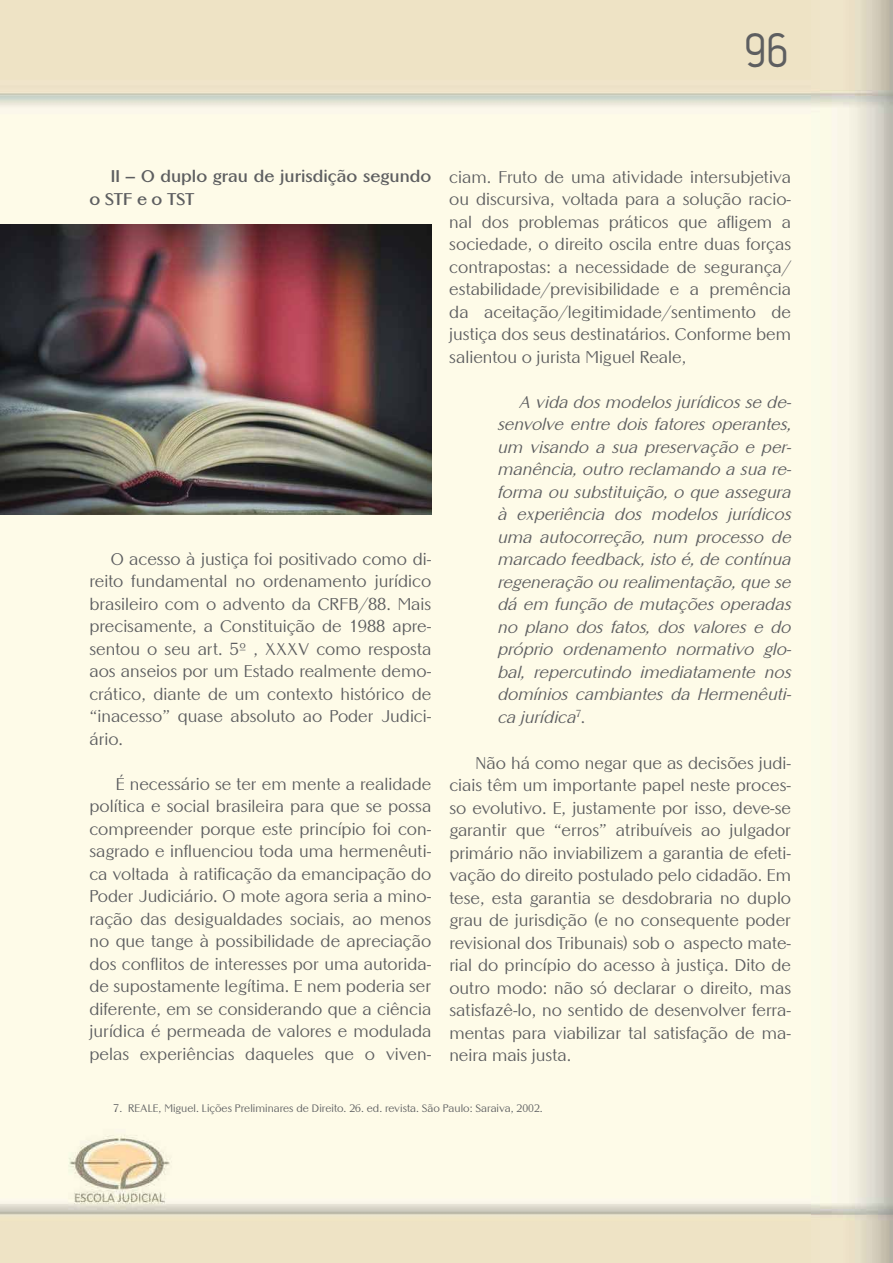
<style>
.page{position:relative;width:893px;height:1263px;background:#fff}
.page>*{position:absolute;margin:0;border:0;box-sizing:border-box;transform-origin:0 0}
.t1{font:49.5px "Zag";color:#5d5e60}
.t2{font:16.5px/22.5px "Altrincham";color:#5d5e60;text-align:justify}
.t3{font:italic 16.5px/22.5px "Altrincham";color:#5d5e60;text-align:justify}
.t4{font:700 16.5px/22.5px "Altrincham";color:#5d5e60}
.t5{font:10.5px "Altrincham";color:#5d5e60}
</style>
<div class="page">
<img style="left:0;top:0;width:893px;height:1262px">
<img style="left:0;top:225px;width:431px;height:289px">
<h1 class="t1" style="left:746px;top:35px;width:46px">96</h1>
<p class="t4" style="left:89px;top:166px;width:343px;text-indent:21px">II – O duplo grau de jurisdição segundo o STF e o TST</p>
<p class="t2" style="left:89px;top:548px;width:343px;text-indent:21px">O acesso à justiça foi positivado como di&shy;reito fundamental no ordenamento jurídico brasileiro com o advento da CRFB/88. Mais precisamente, a Constituição de 1988 apre&shy;sentou o seu art. 5º , XXXV como resposta aos anseios por um Estado realmente demo&shy;crático, diante de um contexto histórico de “inacesso” quase absoluto ao Poder Judici&shy;ário.</p>
<p class="t2" style="left:89px;top:773px;width:343px;text-indent:26px">É necessário se ter em mente a realidade política e social brasileira para que se possa compreender porque este princípio foi con&shy;sagrado e influenciou toda uma hermenêuti&shy;ca voltada à ratificação da emancipação do Poder Judiciário. O mote agora seria a mino&shy;ração das desigualdades sociais, ao menos no que tange à possibilidade de apreciação dos conflitos de interesses por uma autorida&shy;de supostamente legítima. E nem poderia ser diferente, em se considerando que a ciência jurídica é permeada de valores e modulada pelas experiências daqueles que o viven-</p>
<p class="t2" style="left:449px;top:167px;width:343px">ciam. Fruto de uma atividade intersubjetiva ou discursiva, voltada para a solução racio&shy;nal dos problemas práticos que afligem a sociedade, o direito oscila entre duas forças contrapostas: a necessidade de segurança/ estabilidade/previsibilidade e a premência da aceitação/legitimidade/sentimento de justiça dos seus destinatários. Conforme bem salientou o jurista Miguel Reale,</p>
<p class="t3" style="left:498px;top:391px;width:295px;text-indent:21px">A vida dos modelos jurídicos se de&shy;senvolve entre dois fatores operantes, um visando a sua preservação e per&shy;manência, outro reclamando a sua re&shy;forma ou substituição, o que assegura à experiência dos modelos jurídicos uma autocorreção, num processo de marcado feedback, isto é, de contínua regeneração ou realimentação, que se dá em função de mutações operadas no plano dos fatos, dos valores e do próprio ordenamento normativo glo&shy;bal, repercutindo imediatamente nos domínios cambiantes da Hermenêuti&shy;ca jurídica<sup>7</sup>.</p>
<p class="t2" style="left:449px;top:753px;width:343px;text-indent:26px">Não há como negar que as decisões judi&shy;ciais têm um importante papel neste proces&shy;so evolutivo. E, justamente por isso, deve-se garantir que “erros” atribuíveis ao julgador primário não inviabilizem a garantia de efeti&shy;vação do direito postulado pelo cidadão. Em tese, esta garantia se desdobraria no duplo grau de jurisdição (e no consequente poder revisional dos Tribunais) sob o aspecto mate&shy;rial do princípio do acesso à justiça. Dito de outro modo: não só declarar o direito, mas satisfazê-lo, no sentido de desenvolver ferra&shy;mentas para viabilizar tal satisfação de ma&shy;neira mais justa.</p>
<p class="t5" style="left:114px;top:1104px;width:431px">7. REALE, Miguel. Lições Preliminares de Direito. 26. ed. revista. São Paulo: Saraiva, 2002.</p>
</div>
